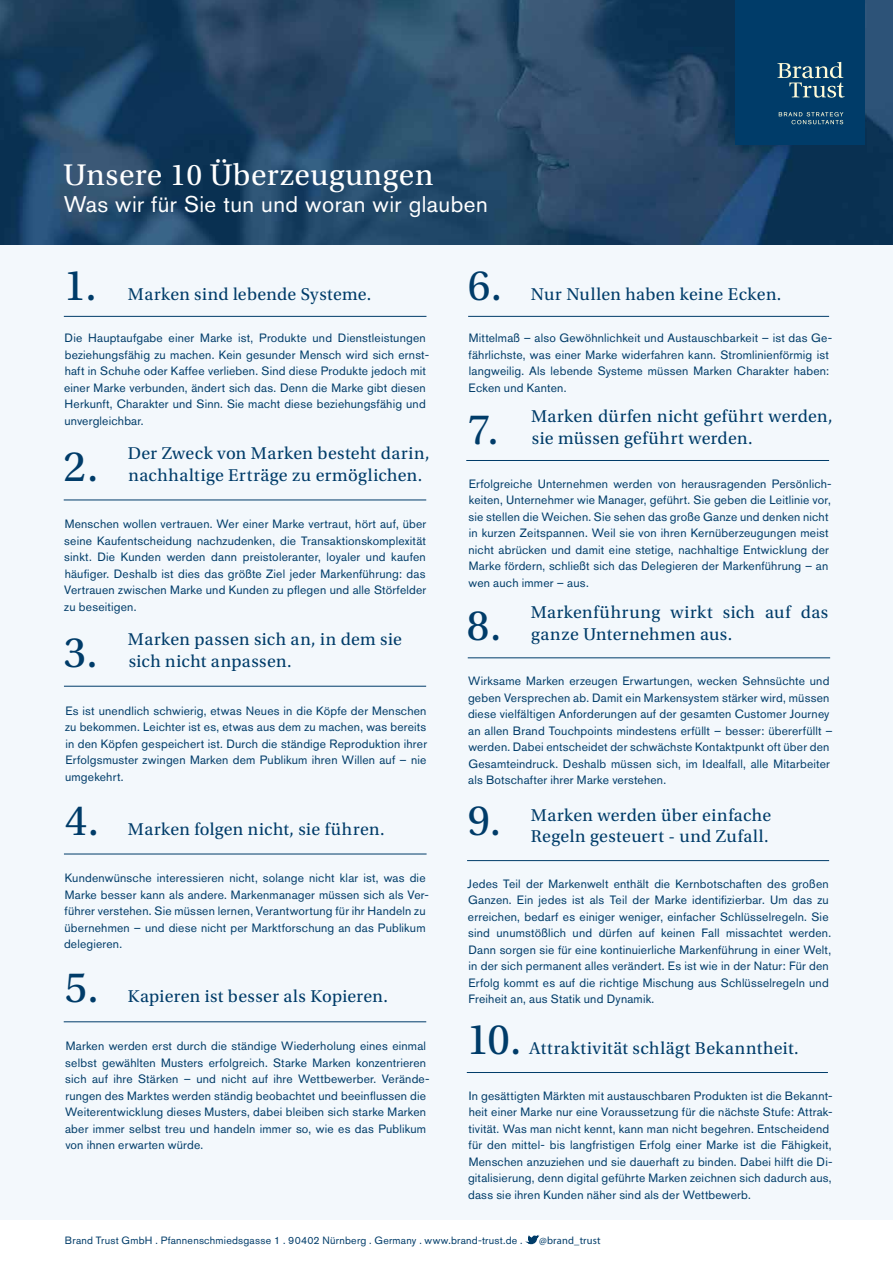
<style>
.page{position:relative;width:893px;height:1263px;background:#fff}
.page>*{position:absolute;margin:0;border:0;box-sizing:border-box;transform-origin:0 0}
.t1{font:45px "Utopia Std";color:#003c69}
.t2{font:31.5px "Utopia Std";letter-spacing:.02em;color:#fff}
.t3{font:22.5px "Akzidenz Grotesk Pro";letter-spacing:.02em;color:#fff}
.t4{font:18px "Utopia Std";letter-spacing:.02em;color:#003c69}
.t5{font:12px/16.5px "Akzidenz Grotesk Pro";letter-spacing:.015em;color:#003c69}
.t6{font:10.5px "Akzidenz Grotesk Pro";letter-spacing:.02em;color:#003c69}
.t7{font:10.5px "Myriad Pro";letter-spacing:.015em;color:#003c69}
</style>
<div class="page">
<div style="left:0;top:244px;width:893px;height:976px;background:#f3f8fc"></div>
<img style="left:0;top:0;width:893px;height:244px">
<svg style="left:525px;top:1234px;width:15px;height:11px"></svg>
<hr style="left:64px;top:500px;width:362px;height:1px;background:#003c69">
<hr style="left:64px;top:316px;width:362px;height:1px;background:#003c69">
<hr style="left:64px;top:686px;width:362px;height:1px;background:#003c69">
<hr style="left:64px;top:854px;width:363px;height:1px;background:#003c69">
<hr style="left:64px;top:1021px;width:362px;height:1px;background:#003c69">
<hr style="left:468px;top:316px;width:361px;height:1px;background:#003c69">
<hr style="left:466px;top:460px;width:363px;height:1px;background:#003c69">
<hr style="left:468px;top:657px;width:362px;height:1px;background:#003c69">
<hr style="left:467px;top:860px;width:362px;height:1px;background:#003c69">
<hr style="left:467px;top:1072px;width:361px;height:1px;background:#003c69">
<div style="left:736px;top:1px;width:129px;height:144px;background:#003c69"></div>
<svg style="left:778px;top:112px;width:65px;height:12px"></svg>
<svg style="left:777px;top:61px;width:68px;height:37px"></svg>
<h2 class="t2" style="left:64px;top:158px;width:371px">Unsere 10 Überzeugungen</h2>
<h3 class="t3" style="left:64px;top:189px;width:426px">Was wir für Sie tun und woran wir glauben</h3>
<h1 class="t1" style="left:64px;top:261px;width:34px">1.</h1>
<h3 class="t4" style="left:128px;top:284px;width:245px">Marken sind lebende Systeme.</h3>
<h1 class="t1" style="left:468px;top:261px;width:36px">6.</h1>
<h3 class="t4" style="left:531px;top:284px;width:252px">Nur Nullen haben keine Ecken.</h3>
<p class="t5" style="left:64px;top:330px;width:367px">Die Hauptaufgabe einer Marke ist, Produkte und Dienstleistungen beziehungsfähig zu machen. Kein gesunder Mensch wird sich ernst&shy;haft in Schuhe oder Kaffee verlieben. Sind diese Produkte jedoch mit einer Marke verbunden, ändert sich das. Denn die Marke gibt diesen Herkunft, Charakter und Sinn. Sie macht diese beziehungsfähig und unvergleichbar.</p>
<h1 class="t1" style="left:64px;top:442px;width:36px">2.</h1>
<h3 class="t4" style="left:128px;top:443px;width:303px">Der Zweck von Marken besteht darin,</h3>
<h3 class="t4" style="left:128px;top:465px;width:295px">nachhaltige Erträge zu ermöglichen.</h3>
<p class="t5" style="left:64px;top:516px;width:364px;text-align:justify">Menschen wollen vertrauen. Wer einer Marke vertraut, hört auf, über seine Kaufentscheidung nachzudenken, die Transaktionskomplexität sinkt. Die Kunden werden dann preistoleranter, loyaler und kaufen häufiger. Deshalb ist dies das größte Ziel jeder Markenführung: das Vertrauen zwischen Marke und Kunden zu pflegen und alle Störfelder zu beseitigen.</p>
<h1 class="t1" style="left:64px;top:628px;width:36px">3.</h1>
<h3 class="t4" style="left:128px;top:630px;width:275px">Marken passen sich an, in dem sie</h3>
<h3 class="t4" style="left:129px;top:651px;width:164px">sich nicht anpassen.</h3>
<p class="t5" style="left:65px;top:702px;width:363px;text-align:justify">Es ist unendlich schwierig, etwas Neues in die Köpfe der Menschen zu bekommen. Leichter ist es, etwas aus dem zu machen, was bereits in den Köpfen gespeichert ist. Durch die ständige Reproduktion ihrer Erfolgsmuster zwingen Marken dem Publikum ihren Willen auf – nie umgekehrt.</p>
<h1 class="t1" style="left:65px;top:796px;width:36px">4.</h1>
<h3 class="t4" style="left:128px;top:819px;width:258px">Marken folgen nicht, sie führen.</h3>
<p class="t5" style="left:64px;top:870px;width:366px">Kundenwünsche interessieren nicht, solange nicht klar ist, was die Marke besser kann als andere. Markenmanager müssen sich als Ver&shy;führer verstehen. Sie müssen lernen, Verantwortung für ihr Handeln zu übernehmen – und diese nicht per Marktforschung an das Publikum delegieren.</p>
<h1 class="t1" style="left:65px;top:963px;width:36px">5.</h1>
<h3 class="t4" style="left:128px;top:987px;width:262px">Kapieren ist besser als Kopieren.</h3>
<p class="t5" style="left:65px;top:1038px;width:366px">Marken werden erst durch die ständige Wiederholung eines einmal selbst gewählten Musters erfolgreich. Starke Marken konzentrieren sich auf ihre Stärken – und nicht auf ihre Wettbewerber. Verände&shy;rungen des Marktes werden ständig beobachtet und beeinflussen die Weiterentwicklung dieses Musters, dabei bleiben sich starke Marken aber immer selbst treu und handeln immer so, wie es das Publikum von ihnen erwarten würde.</p>
<p class="t5" style="left:469px;top:330px;width:365px">Mittelmaß – also Gewöhnlichkeit und Austauschbarkeit – ist das Ge&shy;fährlichste, was einer Marke widerfahren kann. Stromlinienförmig ist langweilig. Als lebende Systeme müssen Marken Charakter haben:<br>Ecken und Kanten.</p>
<h1 class="t1" style="left:468px;top:405px;width:32px">7.</h1>
<h3 class="t4" style="left:531px;top:407px;width:303px">Marken dürfen nicht geführt werden,</h3>
<h3 class="t4" style="left:532px;top:428px;width:222px">sie müssen geführt werden.</h3>
<p class="t5" style="left:468px;top:475px;width:365px">Erfolgreiche Unternehmen werden von herausragenden Persönlich&shy;keiten, Unternehmer wie Manager, geführt. Sie geben die Leitlinie vor, sie stellen die Weichen. Sie sehen das große Ganze und denken nicht in kurzen Zeitspannen. Weil sie von ihren Kernüberzeugungen meist nicht abrücken und damit eine stetige, nachhaltige Entwicklung der Marke fördern, schließt sich das Delegieren der Markenführung – an wen auch immer – aus.</p>
<h1 class="t1" style="left:467px;top:601px;width:36px">8.</h1>
<h3 class="t4" style="left:531px;top:602px;width:299px">Markenführung wirkt sich auf das</h3>
<h3 class="t4" style="left:531px;top:624px;width:202px">ganze Unternehmen aus.</h3>
<p class="t5" style="left:468px;top:673px;width:366px">Wirksame Marken erzeugen Erwartungen, wecken Sehnsüchte und geben Versprechen ab. Damit ein Markensystem stärker wird, müssen diese vielfältigen Anforderungen auf der gesamten Customer Journey an allen Brand Touchpoints mindestens erfüllt – besser: übererfüllt – werden. Dabei entscheidet der schwächste Kontaktpunkt oft über den Gesamteindruck. Deshalb müssen sich, im Idealfall, alle Mitarbeiter als Botschafter ihrer Marke verstehen.</p>
<h1 class="t1" style="left:468px;top:796px;width:35px">9.</h1>
<h3 class="t4" style="left:531px;top:805px;width:242px">Marken werden über einfache</h3>
<h3 class="t4" style="left:531px;top:827px;width:239px">Regeln gesteuert - und Zufall.</h3>
<p class="t5" style="left:468px;top:875px;width:365px">Jedes Teil der Markenwelt enthält die Kernbotschaften des großen Ganzen. Ein jedes ist als Teil der Marke identifizierbar. Um das zu erreichen, bedarf es einiger weniger, einfacher Schlüsselregeln. Sie sind unumstößlich und dürfen auf keinen Fall missachtet werden.<br>Dann sorgen sie für eine kontinuierliche Markenführung in einer Welt, in der sich permanent alles verändert. Es ist wie in der Natur: Für den Erfolg kommt es auf die richtige Mischung aus Schlüsselregeln und Freiheit an, aus Statik und Dynamik.</p>
<h1 class="t1" style="left:467px;top:1015px;width:56px">10.</h1>
<h3 class="t4" style="left:529px;top:1038px;width:271px">Attraktivität schlägt Bekanntheit.</h3>
<p class="t5" style="left:468px;top:1087px;width:366px">In gesättigten Märkten mit austauschbaren Produkten ist die Bekannt&shy;heit einer Marke nur eine Voraussetzung für die nächste Stufe: Attrak&shy;tivität. Was man nicht kennt, kann man nicht begehren. Entscheidend für den mittel- bis langfristigen Erfolg einer Marke ist die Fähigkeit, Menschen anzuziehen und sie dauerhaft zu binden. Dabei hilft die Di&shy;gitalisierung, denn digital geführte Marken zeichnen sich dadurch aus, dass sie ihren Kunden näher sind als der Wettbewerb.</p>
<p class="t6" style="left:65px;top:1233px;width:459px">Brand Trust GmbH . Pfannenschmiedsgasse 1 . 90402 Nürnberg . Germany . www.brand-trust.de .</p>
<p class="t7" style="left:539px;top:1234px;width:63px">@brand_trust</p>
</div>
